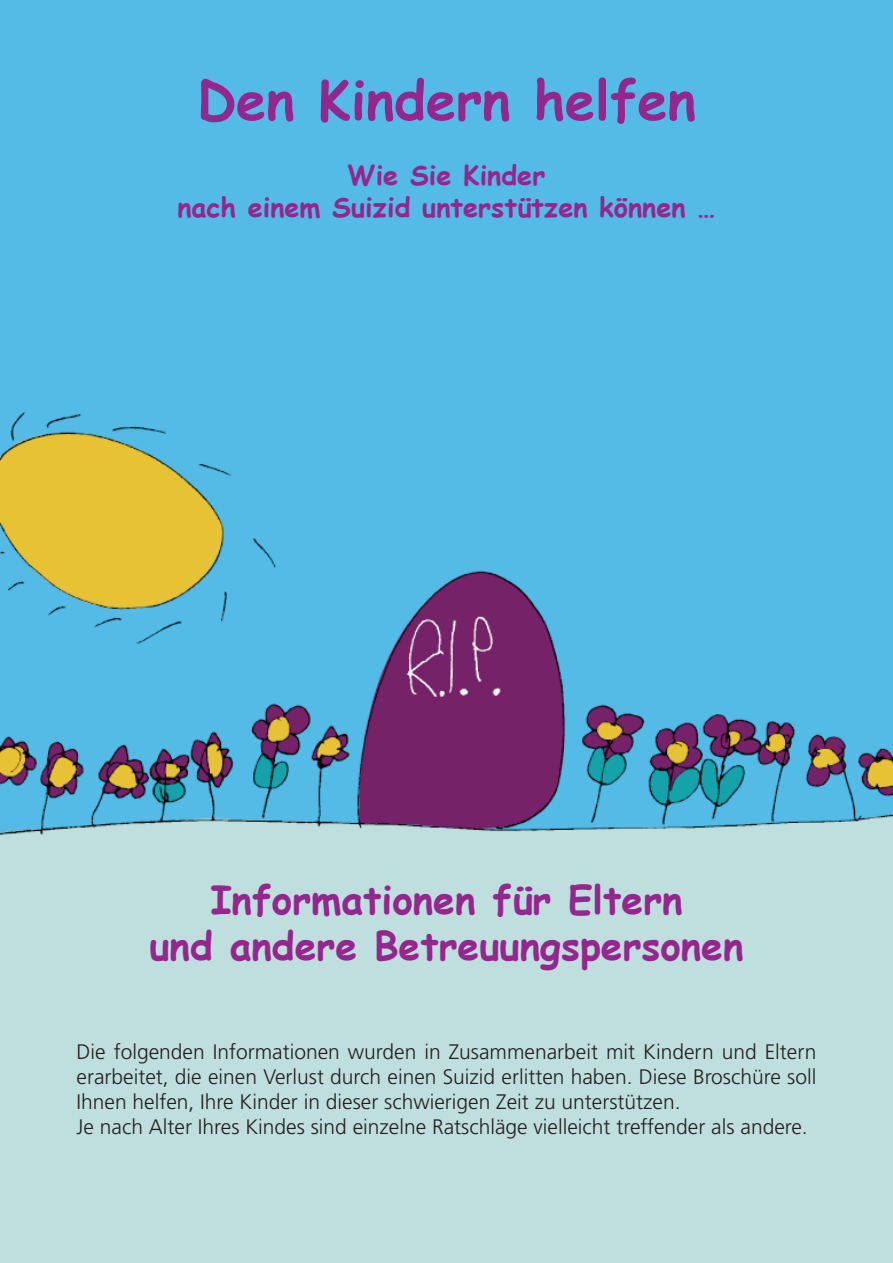
<style>
.page{position:relative;width:893px;height:1263px;background:#fff}
.page>*{position:absolute;margin:0;border:0;box-sizing:border-box;transform-origin:0 0}
.t1{font:700 54px "Comic Sans MS";color:#95268e}
.t2{font:700 39px/46.8px "Comic Sans MS";color:#95268e;text-align:center}
.t3{font:700 27px/32.4px "Comic Sans MS";color:#95268e;text-align:center}
.t4{font:300 21px/25.2px "Frutiger";color:#231f20}
</style>
<div class="page">
<img style="left:0;top:0;width:893px;height:1263px">
<h1 class="t1" style="left:197px;top:60px;width:500px">Den Kindern helfen</h1>
<p class="t3" style="left:177px;top:157px;width:540px">Wie Sie Kinder<br>nach einem Suizid unterstützen können …</p>
<h2 class="t2" style="left:149px;top:874px;width:596px">Informationen für Eltern<br>und andere Betreuungspersonen</h2>
<p class="t4" style="left:77px;top:1039px;width:741px">Die folgenden Informationen wurden in Zusammenarbeit mit Kindern und Eltern erarbeitet, die einen Verlust durch einen Suizid erlitten haben. Diese Broschüre soll Ihnen helfen, Ihre Kinder in dieser schwierigen Zeit zu unterstützen.<br>Je nach Alter Ihres Kindes sind einzelne Ratschläge vielleicht treffender als andere.</p>
</div>
